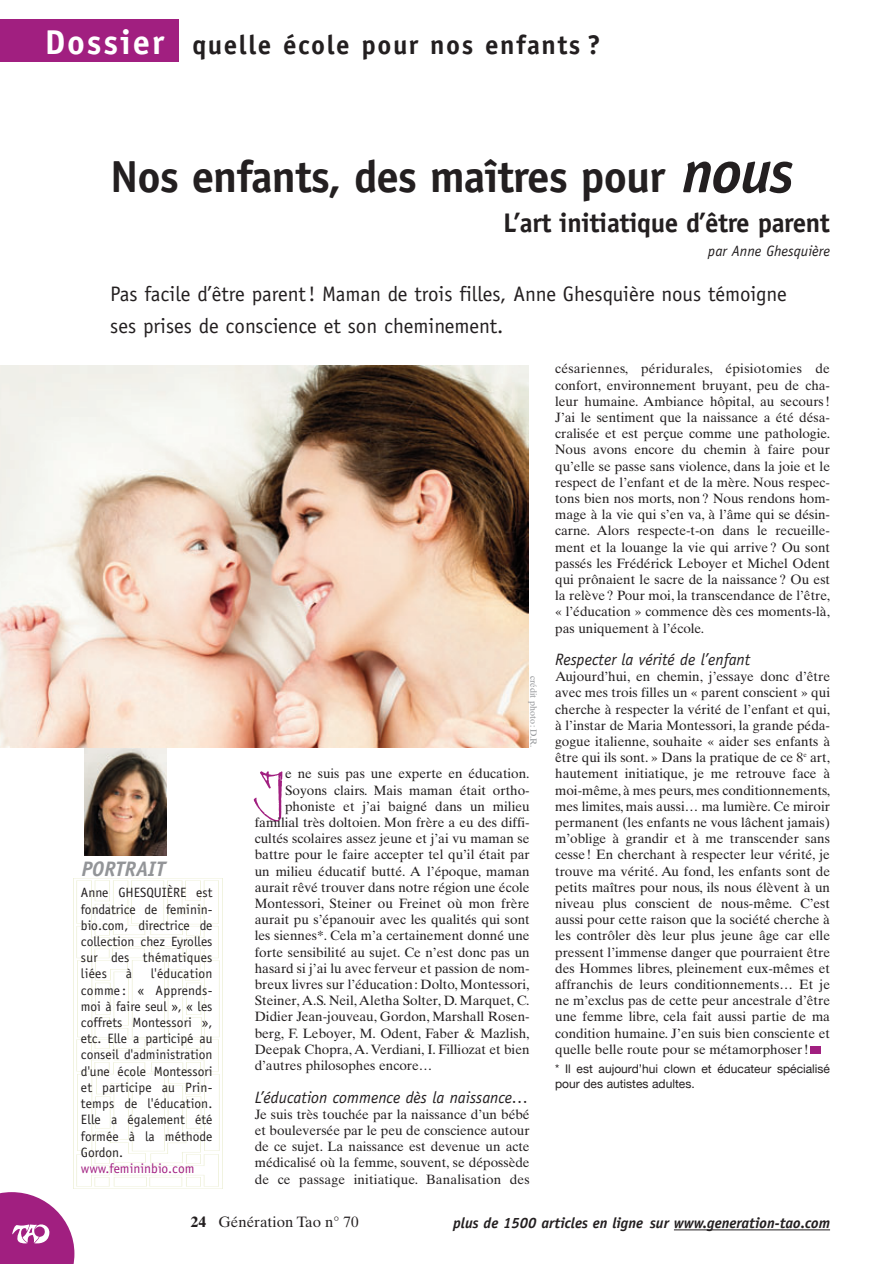
<style>
.page{position:relative;width:891px;height:1264px;background:#fff}
.page>*{position:absolute;margin:0;border:0;box-sizing:border-box;transform-origin:0 0}
.t1{font:61.95px "Bergell Plain";color:#a11f80}
.t2{font:700 45px "Officina Sans";letter-spacing:-.02em;color:#231f20}
.t3{font:700 27px "Officina Sans";letter-spacing:.055em;color:#231f20}
.t4{font:700 27px "Officina Sans";letter-spacing:-.015em;color:#231f20}
.t5{font:21px/31.5px "Officina Sans";color:#231f20}
.t6{font:italic 700 21px "Officina Sans";color:#939598}
.t7{font:italic 16.5px "Officina Sans";color:#231f20}
.t8{font:italic 700 15px "Officina Sans";color:#231f20}
.t9{font:15px "Times Ten";color:#231f20}
.t10{font:italic 15px "Officina Sans";color:#231f20}
.t11{font:13.5px/16.2px "Times Ten";color:#231f20;text-align:justify}
.t12{font:13.5px/16.2px "Officina Sans";letter-spacing:.005em;color:#231f20;text-align:justify}
.t13{font:13.5px "Officina Sans";color:#a11f80}
.t14{font:12px/15px "Helvetica Neue";color:#231f20}
.t15{font:9px "Times Ten";color:#939598}
.s1{font-size:34.5px;color:#fff}
.s2{font-style:italic;font-size:60px}
.s3{font-weight:700}
</style>
<div class="page">
<hr style="left:674px;top:1229px;width:156px;height:1px;background:#231f20">
<div style="left:0;top:20px;width:179px;height:42px;background:#a11f80"></div>
<img style="left:73px;top:878px;width:150px;height:310px">
<img style="left:84px;top:748px;width:82px;height:107px">
<div style="left:810px;top:1046px;width:11px;height:8px;background:#a11f80"></div>
<img style="left:0;top:366px;width:528px;height:382px">
<svg style="left:0;top:1192px;width:74px;height:72px"></svg>
<h3 class="t3" style="left:45px;top:35px;width:557px"><span class="s1">Dossier</span> quelle école pour nos enfants ?</h3>
<h2 class="t2" style="left:110px;top:160px;width:685px">Nos enfants, des maîtres pour <span class="s2">nous</span></h2>
<h3 class="t4" style="left:503px;top:213px;width:328px">L’art initiatique d’être parent</h3>
<p class="t10" style="left:708px;top:245px;width:123px">par Anne Ghesquière</p>
<h3 class="t5" style="left:110px;top:280px;width:678px">Pas facile d’être parent! Maman de trois filles, Anne Ghesquière nous témoigne ses prises de conscience et son cheminement.</h3>
<h3 class="t6" style="left:81px;top:861px;width:86px">PORTRAIT</h3>
<p class="t12" style="left:81px;top:886px;width:133px">Anne GHESQUIÈRE est fondatrice de feminin&shy;bio.com, directrice de collection chez Eyrolles sur des thématiques liées</p>
<p class="t12" style="left:81px;top:967px;width:133px;text-indent:70px">l'éducation comme : « Apprends&shy;moi à faire seul », « les coffrets Montessori », etc. Elle a participé au conseil d'administration d'une école Montessori et participe au Prin&shy;temps de l'éducation.<br>Elle a également été formée à la méthode Gordon.</p>
<p class="t13" style="left:81px;top:1163px;width:115px">www.femininbio.com</p>
<p class="t12" style="left:126px;top:967px;width:8px">à</p>
<p class="t15" style="left:537px;top:675px;width:73px;rotate:90deg">crédit photo : D.R.</p>
<h1 class="t1" style="left:255px;top:772px;width:32px">J</h1>
<p class="t11" style="left:285px;top:767px;width:246px">e ne suis pas une experte en éducation.</p>
<p class="t11" style="left:285px;top:783px;width:246px">Soyons clairs. Mais maman était ortho-</p>
<p class="t11" style="left:285px;top:799px;width:246px">phoniste et j’ai baigné dans un milieu</p>
<p class="t11" style="left:255px;top:815px;width:276px">familial très doltoien. Mon frère a eu des diffi-</p>
<p class="t11" style="left:255px;top:832px;width:276px">cultés scolaires assez jeune et j’ai vu maman se</p>
<p class="t11" style="left:255px;top:848px;width:276px">battre pour le faire accepter tel qu’il était par</p>
<p class="t11" style="left:255px;top:864px;width:276px">un milieu éducatif butté. A l’époque, maman</p>
<p class="t11" style="left:255px;top:880px;width:276px">aurait rêvé trouver dans notre région une école</p>
<p class="t11" style="left:255px;top:896px;width:276px">Montessori, Steiner ou Freinet où mon frère</p>
<p class="t11" style="left:255px;top:913px;width:276px">aurait pu s’épanouir avec les qualités qui sont</p>
<p class="t11" style="left:255px;top:929px;width:276px">les siennes*. Cela m’a certainement donné une</p>
<p class="t11" style="left:255px;top:945px;width:276px">forte sensibilité au sujet. Ce n’est donc pas un</p>
<p class="t11" style="left:255px;top:961px;width:276px">hasard si j’ai lu avec ferveur et passion de nom-</p>
<p class="t11" style="left:255px;top:977px;width:276px">breux livres sur l’éducation : Dolto, Montessori,</p>
<p class="t11" style="left:255px;top:994px;width:276px">Steiner, A.S. Neil, Aletha Solter, D. Marquet, C.</p>
<p class="t11" style="left:255px;top:1010px;width:276px">Didier Jean-jouveau, Gordon, Marshall Rosen-</p>
<p class="t11" style="left:255px;top:1026px;width:276px">berg, F. Leboyer, M. Odent, Faber &amp; Mazlish,</p>
<p class="t11" style="left:255px;top:1042px;width:276px">Deepak Chopra, A. Verdiani, I. Filliozat et bien</p>
<p class="t11" style="left:255px;top:1058px;width:179px">d’autres philosophes encore…</p>
<p class="t7" style="left:255px;top:1090px;width:276px">L’éducation commence dès la naissance…</p>
<p class="t11" style="left:255px;top:1107px;width:276px">Je suis très touchée par la naissance d’un bébé et bouleversée par le peu de conscience autour de ce sujet. La naissance est devenue un acte médicalisé où la femme, souvent, se dépossède de ce passage initiatique. Banalisation des</p>
<p class="t11" style="left:555px;top:362px;width:276px">césariennes, péridurales, épisiotomies de confort, environnement bruyant, peu de cha&shy;leur humaine. Ambiance hôpital, au secours !<br>J’ai le sentiment que la naissance a été désa&shy;cralisée et est perçue comme une pathologie.<br>Nous avons encore du chemin à faire pour qu’elle se passe sans violence, dans la joie et le respect de l’enfant et de la mère. Nous respec&shy;tons bien nos morts, non ? Nous rendons hom&shy;mage à la vie qui s’en va, à l’âme qui se désin&shy;carne. Alors respecte-t-on dans le recueille&shy;ment et la louange la vie qui arrive ? Ou sont passés les Frédérick Leboyer et Michel Odent qui prônaient le sacre de la naissance ? Ou est la relève ? Pour moi, la transcendance de l’être, « l’éducation » commence dès ces moments-là, pas uniquement à l’école.</p>
<p class="t7" style="left:555px;top:653px;width:197px">Respecter la vérité de l’enfant</p>
<p class="t11" style="left:555px;top:670px;width:276px">Aujourd’hui, en chemin, j’essaye donc d’être avec mes trois filles un « parent conscient » qui cherche à respecter la vérité de l’enfant et qui, à l’instar de Maria Montessori, la grande péda&shy;gogue italienne, souhaite « aider ses enfants à être qui ils sont. » Dans la pratique de ce 8<sup>e</sup> art, hautement initiatique, je me retrouve face à moi-même, à mes peurs, mes conditionnements, mes limites, mais aussi… ma lumière. Ce miroir permanent (les enfants ne vous lâchent jamais) m’oblige à grandir et à me transcender sans cesse ! En cherchant à respecter leur vérité, je trouve ma vérité. Au fond, les enfants sont de petits maîtres pour nous, ils nous élèvent à un niveau plus conscient de nous-même. C’est aussi pour cette raison que la société cherche à les contrôler dès leur plus jeune âge car elle pressent l’immense danger que pourraient être des Hommes libres, pleinement eux-mêmes et affranchis de leurs conditionnements… Et je ne m’exclus pas de cette peur ancestrale d’être une femme libre, cela fait aussi partie de ma condition humaine. J’en suis bien consciente et quelle belle route pour se métamorphoser !</p>
<p class="t14" style="left:555px;top:1061px;width:276px">* Il est aujourd’hui clown et éducateur spécialisé pour des autistes adultes.</p>
<p class="t9" style="left:191px;top:1216px;width:169px"><span class="s3">24</span> Génération Tao n° 70</p>
<p class="t8" style="left:453px;top:1217px;width:378px">plus de 1500 articles en ligne sur www.generation-tao.com</p>
</div>
